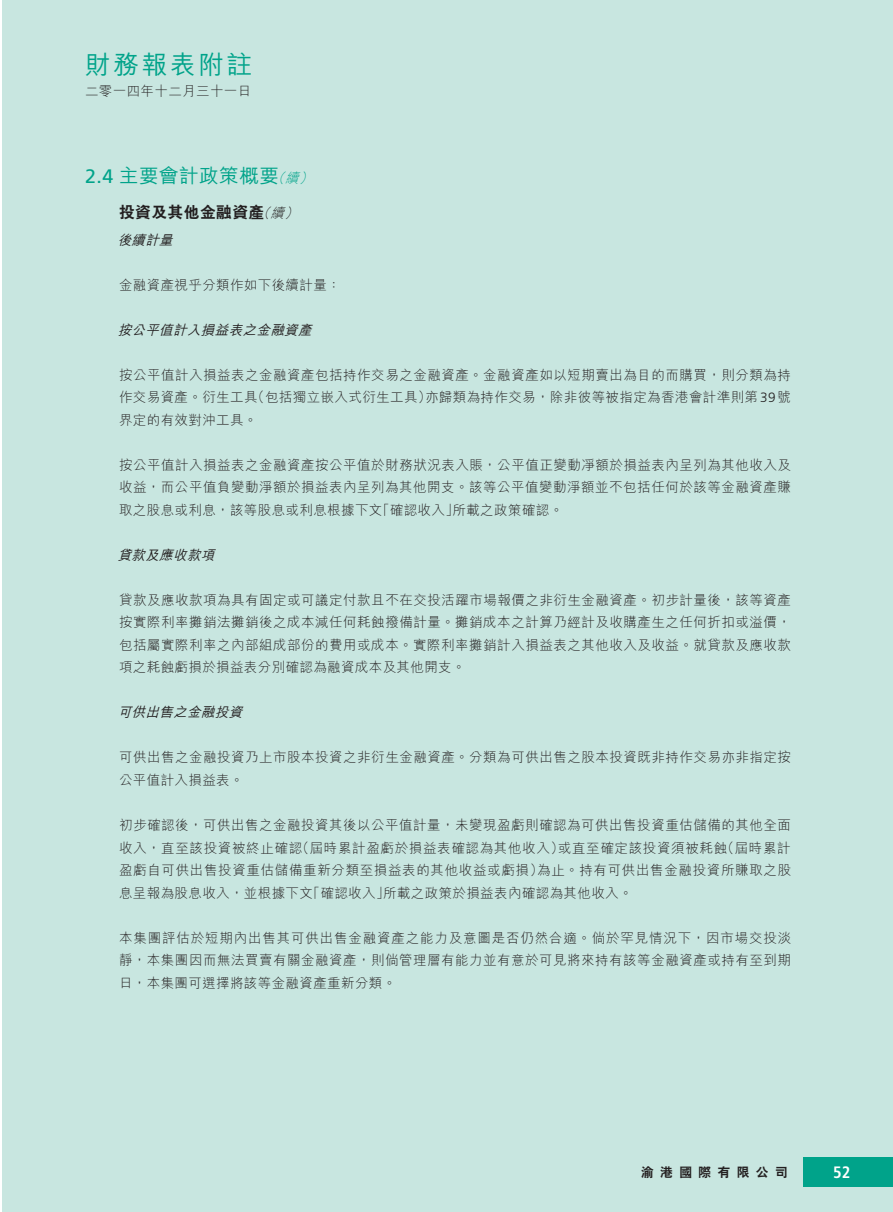
<style>
.page{position:relative;width:893px;height:1212px;background:#fff}
.page>*{position:absolute;margin:0;border:0;box-sizing:border-box;transform-origin:0 0}
.t1{font:500 25.5px "M Hei HK";letter-spacing:.11em;color:#00a38a}
._3__標題{font:500 19.5px "M Hei HK";letter-spacing:.03em;color:#00a38a}
.t2{font:700 condensed 16.5px "Frutiger LT Std";color:#fff}
._4__副標題{font:800 15.75px "C Hei 2 HK";letter-spacing:.03em;color:#231f20}
._1__內文{font:300 13.5px/22.5px "M Hei HK";letter-spacing:.04em;color:#231f20}
._1__內文-2{font:italic 500 13.5px "M Hei HK";color:#231f20}
._3__標題-2{font:italic 300 13.5px "M Hei HK";color:#00a38a}
._4__副標題-2{font:italic 300 13.5px "M Hei HK";color:#231f20}
.t3{font:800 12.75px "C Hei 2 HK";color:#231f20}
.s1{font-family:"Frutiger LT Std";font-weight:400}
.s2{font-family:"Frutiger LT Std"}
</style>
<div class="page">
<div style="left:2px;top:0;width:891px;height:1212px;background:#c8e6e0"></div>
<div style="left:804px;top:1157px;width:89px;height:29px;background:#00a38a"></div>
<h1 class="t1" style="left:85px;top:46px;width:169px">財務報表附註</h1>
<p class="_1__內文" style="left:85px;top:80px;width:168px">二零一四年十二月三十一日</p>
<p class="_3__標題" style="left:85px;top:162px;width:195px"><span class="s1">2.4</span> 主要會計政策概要</p>
<p class="_3__標題-2" style="left:285px;top:171px;width:19px">續</p>
<p class="_3__標題-2" style="left:271px;top:171px;width:19px">（</p>
<p class="_3__標題-2" style="left:299px;top:171px;width:19px">(</p>
<p class="_4__副標題" style="left:119px;top:204px;width:147px">投資及其他金融資產</p>
<p class="_1__內文-2" style="left:118px;top:230px;width:61px">後續計量</p>
<p class="_1__內文" style="left:119px;top:273px;width:223px">金融資產視乎分類作如下後續計量：</p>
<p class="_1__內文-2" style="left:118px;top:320px;width:200px">按公平值計入損益表之金融資產</p>
<p class="_1__內文" style="left:119px;top:363px;width:673px;text-align:right">按公平值計入損益表之金融資產包括持作交易之金融資產。金融資產如以短期賣出為目的而購買，則分類為持亦歸類為持作交易，除非彼等被指定為香港會計準則第<span class="s2">39</span>號</p>
<p class="_4__副標題-2" style="left:270px;top:206px;width:19px">續</p>
<p class="_4__副標題-2" style="left:257px;top:206px;width:19px">（</p>
<p class="_4__副標題-2" style="left:284px;top:206px;width:19px">(</p>
<p class="_1__內文" style="left:251px;top:386px;width:182px">（包括獨立嵌入式衍生工具）</p>
<p class="_1__內文" style="left:119px;top:386px;width:140px">作交易資產。衍生工具界定的有效對沖工具。</p>
<p class="_1__內文" style="left:119px;top:453px;width:673px">按公平值計入損益表之金融資產按公平值於財務狀況表入賬，公平值正變動凈額於損益表內呈列為其他收入及</p>
<p class="_1__內文" style="left:119px;top:476px;width:673px">收益，而公平值負變動淨額於損益表內呈列為其他開支。該等公平值變動淨額並不包括任何於該等金融資產賺</p>
<p class="_1__內文" style="left:453px;top:498px;width:112px">所載之政策確認。</p>
<p class="_1__內文" style="left:376px;top:498px;width:84px">「確認收入」</p>
<p class="_1__內文" style="left:119px;top:498px;width:265px">取之股息或利息，該等股息或利息根據下文</p>
<p class="_1__內文-2" style="left:118px;top:545px;width:103px">貸款及應收款項</p>
<p class="_1__內文" style="left:119px;top:588px;width:673px;text-align:justify">貸款及應收款項為具有固定或可議定付款且不在交投活躍市場報價之非衍生金融資產。初步計量後，該等資產按實際利率攤銷法攤銷後之成本減任何耗蝕撥備計量。攤銷成本之計算乃經計及收購產生之任何折扣或溢價，包括屬實際利率之內部組成部份的費用或成本。實際利率攤銷計入損益表之其他收入及收益。就貸款及應收款項之耗蝕虧損於損益表分別確認為融資成本及其他開支。</p>
<p class="_1__內文-2" style="left:118px;top:703px;width:131px">可供出售之金融投資</p>
<p class="_1__內文" style="left:119px;top:746px;width:673px">可供出售之金融投資乃上市股本投資之非衍生金融資產。分類為可供出售之股本投資既非持作交易亦非指定按公平值計入損益表。</p>
<p class="_1__內文" style="left:119px;top:813px;width:673px;text-align:right">初步確認後，可供出售之金融投資其後以公平值計量，未變現盈虧則確認為可供出售投資重估儲備的其他全面（屆時累計</p>
<p class="_1__內文" style="left:296px;top:836px;width:270px">（屆時累計盈虧於損益表確認為其他收入）</p>
<p class="_1__內文" style="left:119px;top:836px;width:185px">收入，直至該投資被終止確認</p>
<p class="_1__內文" style="left:558px;top:836px;width:171px">或直至確定該投資須被耗蝕</p>
<p class="_1__內文" style="left:537px;top:858px;width:255px">為止。持有可供出售金融投資所賺取之股</p>
<p class="_1__內文" style="left:383px;top:858px;width:251px;text-indent:-264px">盈虧自可供出售投資重估儲備重新分類至損益表的其他收益或虧損）<br>所載之政策於損益表內確認為其他收入。</p>
<p class="_1__內文" style="left:119px;top:881px;width:195px">息呈報為股息收入，並根據下文</p>
<p class="_1__內文" style="left:119px;top:926px;width:674px;text-align:justify">本集團評估於短期內出售其可供出售金融資產之能力及意圖是否仍然合適。倘於罕見情況下，因市場交投淡靜，本集團因而無法買賣有關金融資產，則倘管理層有能力並有意於可見將來持有該等金融資產或持有至到期日，本集團可選擇將該等金融資產重新分類。</p>
<p class="_1__內文" style="left:307px;top:881px;width:84px">「確認收入」</p>
<p class="t3" style="left:641px;top:1166px;width:14px">渝</p>
<p class="t3" style="left:698px;top:1166px;width:14px">際</p>
<p class="t3" style="left:718px;top:1166px;width:14px">有</p>
<p class="t3" style="left:660px;top:1166px;width:14px">港</p>
<p class="t3" style="left:679px;top:1166px;width:14px">國</p>
<p class="t3" style="left:737px;top:1166px;width:14px">限</p>
<p class="t3" style="left:756px;top:1166px;width:14px">公</p>
<p class="t3" style="left:775px;top:1166px;width:14px">司</p>
<p class="t2" style="left:833px;top:1162px;width:19px">52</p>
</div>
